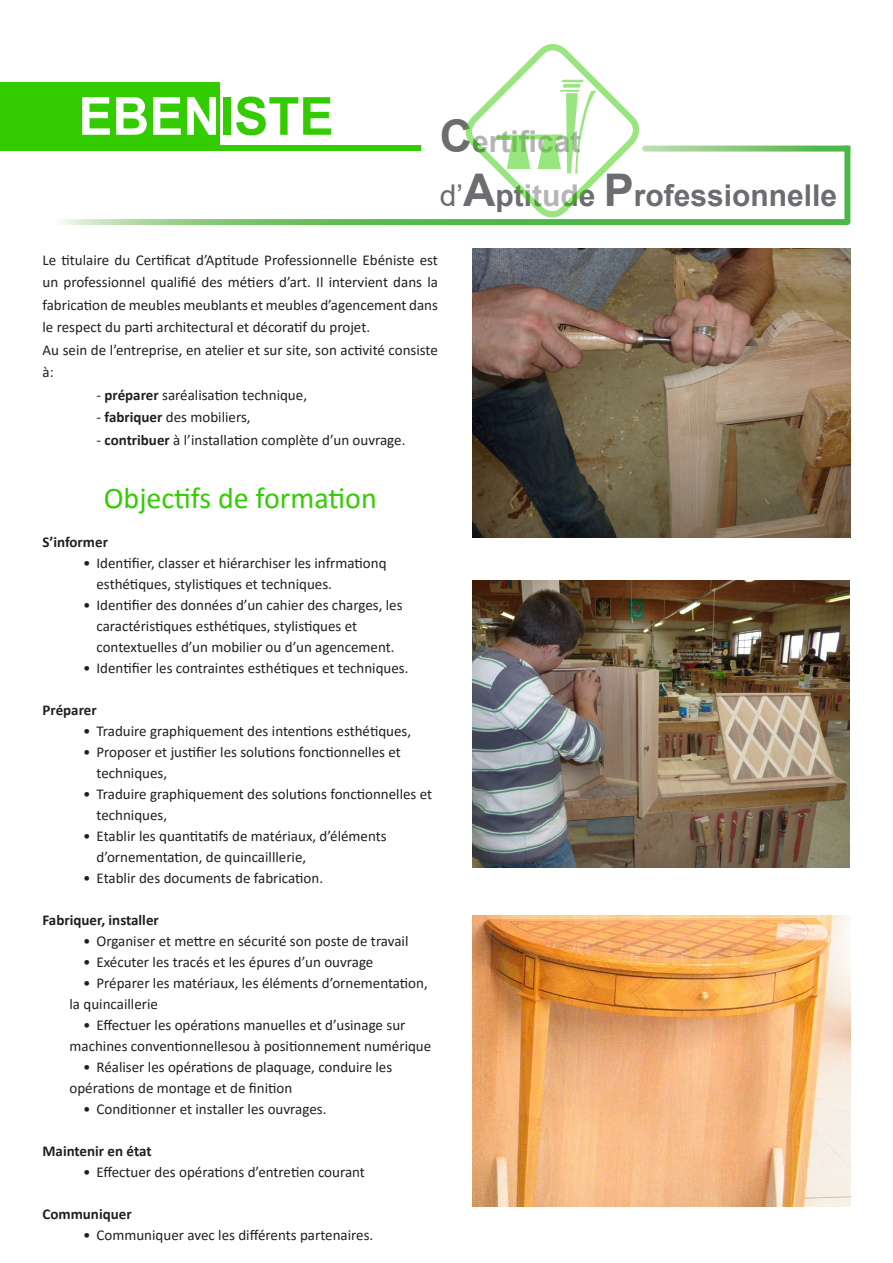
<style>
.page{position:relative;width:893px;height:1263px;background:#fff}
.page>*{position:absolute;margin:0;border:0;box-sizing:border-box;transform-origin:0 0}
.t1{font:700 52.5px "Arial";color:#fff}
.t2{font:700 30px/54px "Arial";color:#6c6d70}
.t3{font:30px "Calibri";color:#3c0}
.t4{font:15px/21px "Calibri";color:#231f20}
.t5{font:700 15px "Calibri";color:#231f20}
.s1{color:#3c0}
.s2{font-size:45px}
.s3{font-weight:400}
.s4{font-weight:700}
</style>
<div class="page">
<svg style="left:465px;top:44px;width:175px;height:99px"></svg>
<div style="left:0;top:82px;width:219px;height:68px;background:#3c0"></div>
<svg style="left:61px;top:143px;width:790px;height:83px"></svg>
<img style="left:472px;top:249px;width:378px;height:288px">
<img style="left:472px;top:580px;width:378px;height:288px">
<img style="left:472px;top:915px;width:378px;height:291px">
<div style="left:51px;top:146px;width:370px;height:5px;background:#3c0"></div>
<h1 class="t1" style="left:78px;top:79px;width:256px">EBEN<span class="s1">ISTE</span></h1>
<h2 class="t2" style="left:440px;top:115px;width:399px"><span class="s2">C</span>ertificat<br><span class="s3">d’</span><span class="s2">A</span>ptitude <span class="s2">P</span>rofessionnelle</h2>
<p class="t4" style="left:43px;top:248px;width:397px;line-height:22.5px">Le titulaire du Certificat d’Aptitude Professionnelle Ebéniste est un professionnel qualifié des métiers d’art. Il intervient dans la fabrication de meubles meublants et meubles d’agencement dans le respect du parti architectural et décoratif du projet.<br>Au sein de l’entreprise, en atelier et sur site, son activité consiste à:</p>
<p class="t4" style="left:97px;top:384px;width:212px">- <span class="s4">préparer</span> saréalisation technique,</p>
<p class="t4" style="left:97px;top:406px;width:156px">- <span class="s4">fabriquer</span> des mobiliers,</p>
<p class="t4" style="left:97px;top:429px;width:310px">- <span class="s4">contribuer</span> à l’installation complète d’un ouvrage.</p>
<h2 class="t3" style="left:104px;top:477px;width:275px">Objectifs de formation</h2>
<p class="t5" style="left:43px;top:531px;width:67px">S’informer</p>
<p class="t4" style="left:97px;top:552px;width:292px;text-indent:-13px">• Identifier, classer et hiérarchiser les infrmationq esthétiques, stylistiques et techniques.</p>
<p class="t4" style="left:97px;top:594px;width:308px;text-indent:-14px">• Identifier des données d’un cahier des charges, les caractéristiques esthétiques, stylistiques et contextuelles d’un mobilier ou d’un agencement.</p>
<p class="t4" style="left:83px;top:657px;width:327px">• Identifier les contraintes esthétiques et techniques.</p>
<p class="t5" style="left:43px;top:699px;width:56px">Préparer</p>
<p class="t4" style="left:83px;top:720px;width:330px">• Traduire graphiquement des intentions esthétiques,</p>
<p class="t4" style="left:97px;top:741px;width:306px;text-indent:-14px">• Proposer et justifier les solutions fonctionnelles et techniques,</p>
<p class="t4" style="left:97px;top:783px;width:337px;text-indent:-14px">• Traduire graphiquement des solutions fonctionnelles et techniques,</p>
<p class="t4" style="left:97px;top:825px;width:292px;text-indent:-14px">• Etablir les quantitatifs de matériaux, d’éléments d’ornementation, de quincailllerie,</p>
<p class="t4" style="left:83px;top:867px;width:242px">• Etablir des documents de fabrication.</p>
<p class="t5" style="left:43px;top:909px;width:118px">Fabriquer, installer</p>
<p class="t4" style="left:83px;top:930px;width:327px">• Organiser et mettre en sécurité son poste de travail</p>
<p class="t4" style="left:83px;top:951px;width:292px">• Exécuter les tracés et les épures d’un ouvrage</p>
<p class="t4" style="left:70px;top:972px;width:360px;text-indent:13px">• Préparer les matériaux, les éléments d’ornementation, la quincaillerie</p>
<p class="t4" style="left:70px;top:1014px;width:363px;text-indent:13px">• Effectuer les opérations manuelles et d’usinage sur machines conventionnellesou à positionnement numérique</p>
<p class="t4" style="left:70px;top:1056px;width:324px;text-indent:13px">• Réaliser les opérations de plaquage, conduire les opérations de montage et de finition</p>
<p class="t4" style="left:83px;top:1098px;width:245px">• Conditionner et installer les ouvrages.</p>
<p class="t5" style="left:43px;top:1140px;width:111px">Maintenir en état</p>
<p class="t4" style="left:83px;top:1161px;width:283px">• Effectuer des opérations d’entretien courant</p>
<p class="t5" style="left:43px;top:1203px;width:91px">Communiquer</p>
<p class="t4" style="left:83px;top:1224px;width:292px">• Communiquer avec les différents partenaires.</p>
</div>
